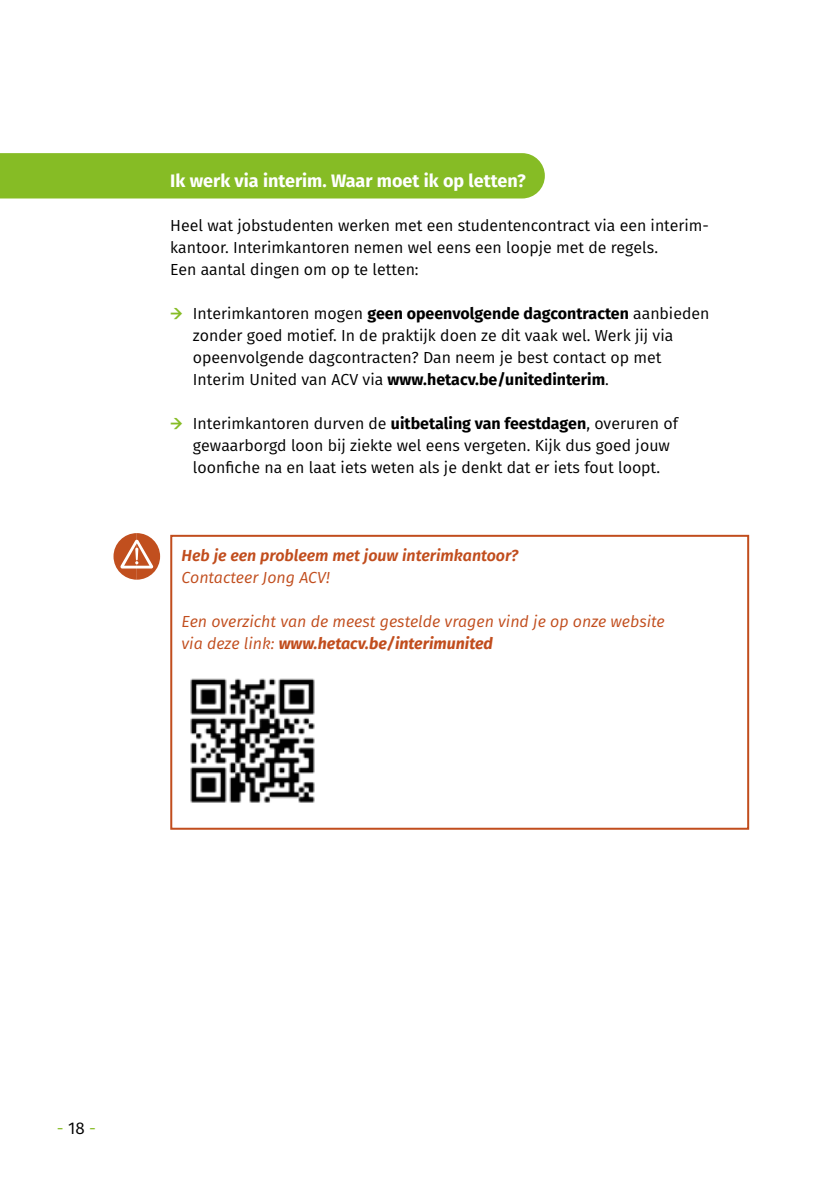
<style>
.page{position:relative;width:840px;height:1191px;background:#fff}
.page>*{position:absolute;margin:0;border:0;box-sizing:border-box;transform-origin:0 0}
.t1{font:700 18px "Fira Sans";color:#fff}
.t2{font:17px "Fira Sans";color:#86bc25}
.t3{font:16px/22px "Fira Sans";color:#000}
.t4{font:italic 16px/22px "Fira Sans";color:#c14d1d}
.t5{font:italic 600 16px "Fira Sans";color:#c14d1d}
.s1{color:#86bc25}
.s2{font-weight:700}
.s3{color:#000}
</style>
<div class="page">
<div style="left:0;top:153px;width:544px;height:45px;background:#86bc25"></div>
<svg style="left:113px;top:533px;width:47px;height:46px"></svg>
<div style="left:170px;top:535px;width:578px;height:294px;border:2px solid #c14d1d"></div>
<img style="left:190px;top:678px;width:125px;height:125px">
<p class="t1" style="left:170px;top:166px;width:357px">Ik werk via interim. Waar moet ik op letten?</p>
<p class="t3" style="left:170px;top:214px;width:540px">Heel wat jobstudenten werken met een studentencontract via een interim&shy;kantoor. Interimkantoren nemen wel eens een loopje met de regels.<br>Een aantal dingen om op te letten:</p>
<p class="t3" style="left:193px;top:302px;width:517px;text-indent:-23px"><span class="s1">✓</span> Interimkantoren mogen <span class="s2">geen opeenvolgende dagcontracten</span> aanbieden zonder goed motief. In de praktijk doen ze dit vaak wel. Werk jij via opeenvolgende dagcontracten? Dan neem je best contact op met Interim United van ACV via <span class="s2">www.hetacv.be/unitedinterim</span>.</p>
<p class="t3" style="left:193px;top:412px;width:486px;text-indent:-23px"><span class="s1">✓</span> Interimkantoren durven de <span class="s2">uitbetaling van feestdagen</span>, overuren of gewaarborgd loon bij ziekte wel eens vergeten. Kijk dus goed jouw loonfiche na en laat iets weten als je denkt dat er iets fout loopt.</p>
<p class="t5" style="left:181px;top:542px;width:338px">Heb je een probleem met jouw interimkantoor?</p>
<p class="t4" style="left:181px;top:566px;width:150px">Contacteer Jong ACV!</p>
<p class="t4" style="left:181px;top:610px;width:484px">Een overzicht van de meest gestelde vragen vind je op onze website via deze link: <span class="s2">www.hetacv.be/interimunited</span></p>
<p class="t2" style="left:57px;top:1115px;width:41px">- <span class="s3">18</span> -</p>
</div>
